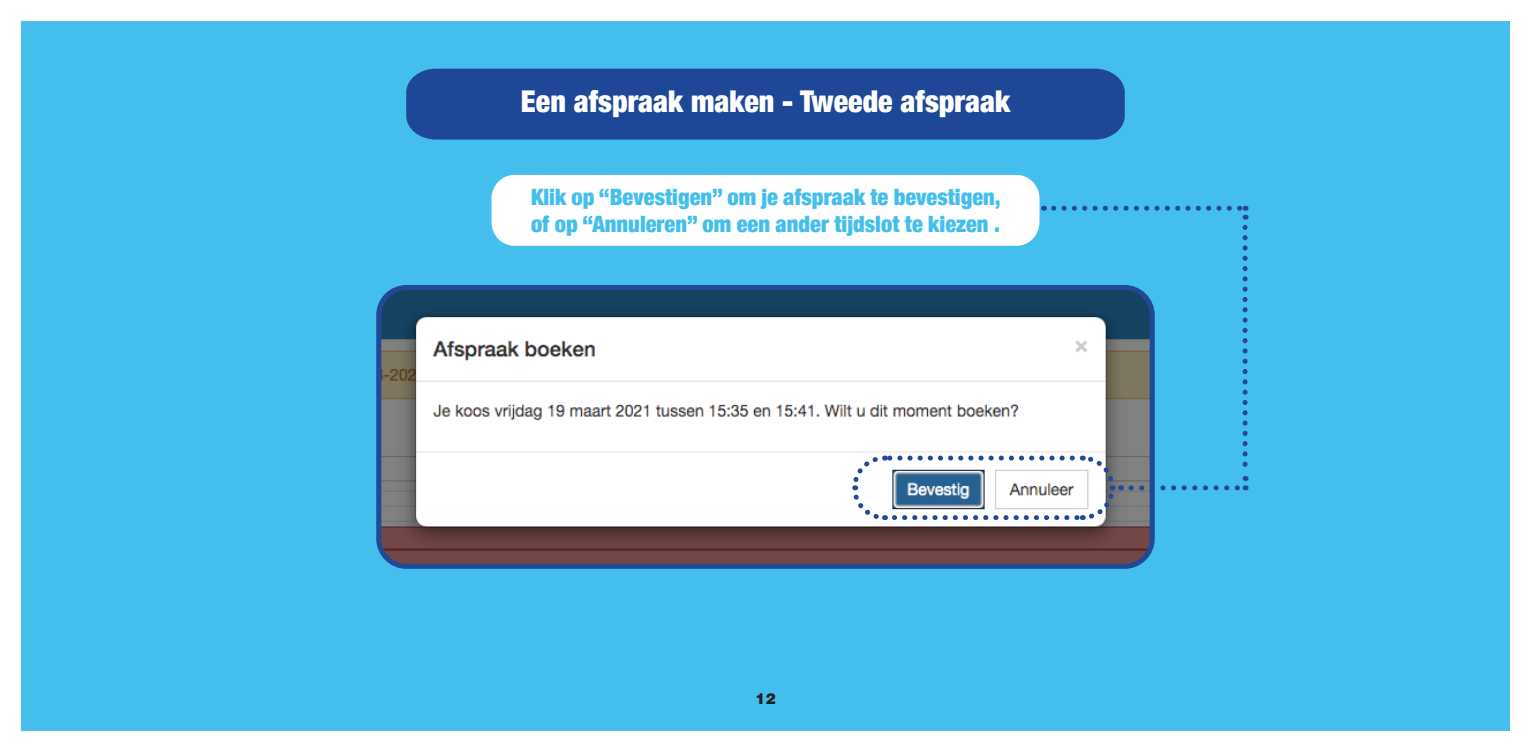
<style>
.page{position:relative;width:1531px;height:752px;background:#fff}
.page>*{position:absolute;margin:0;border:0;box-sizing:border-box;transform-origin:0 0}
.t1{font:900 condensed 30px "Helvetica Neue";color:#fff}
.t2{font:900 condensed 22.5px/27px "Helvetica Neue";color:#44beec}
.t3{font:900 15px "Helvetica";color:#231f20}
</style>
<div class="page">
<div style="left:21px;top:21px;width:1488px;height:709px;background:#44beec"></div>
<div style="left:406px;top:69px;width:719px;height:70px;background:#1e4897"></div>
<div style="left:491px;top:175px;width:548px;height:71px;background:#fff;border-radius:23px"></div>
<img style="left:382px;top:291px;width:767px;height:271px">
<div style="left:376px;top:285px;width:779px;height:283px;border:5px solid #204a98;border-radius:28px"></div>
<svg style="left:849px;top:452px;width:272px;height:70px;background:#c8d1dc"></svg>
<svg style="left:1053px;top:206px;width:193px;height:13px"></svg>
<svg style="left:1131px;top:227px;width:116px;height:263px"></svg>
<p class="t1" style="left:521px;top:76px;width:491px">Een afspraak maken - Tweede afspraak</p>
<p class="t2" style="left:531px;top:182px;width:471px">Klik op “Bevestigen” om je afspraak te bevestigen, of op “Annuleren” om een ander tijdslot te kiezen .</p>
<p class="t3" style="left:755px;top:688px;width:22px">12</p>
</div>
